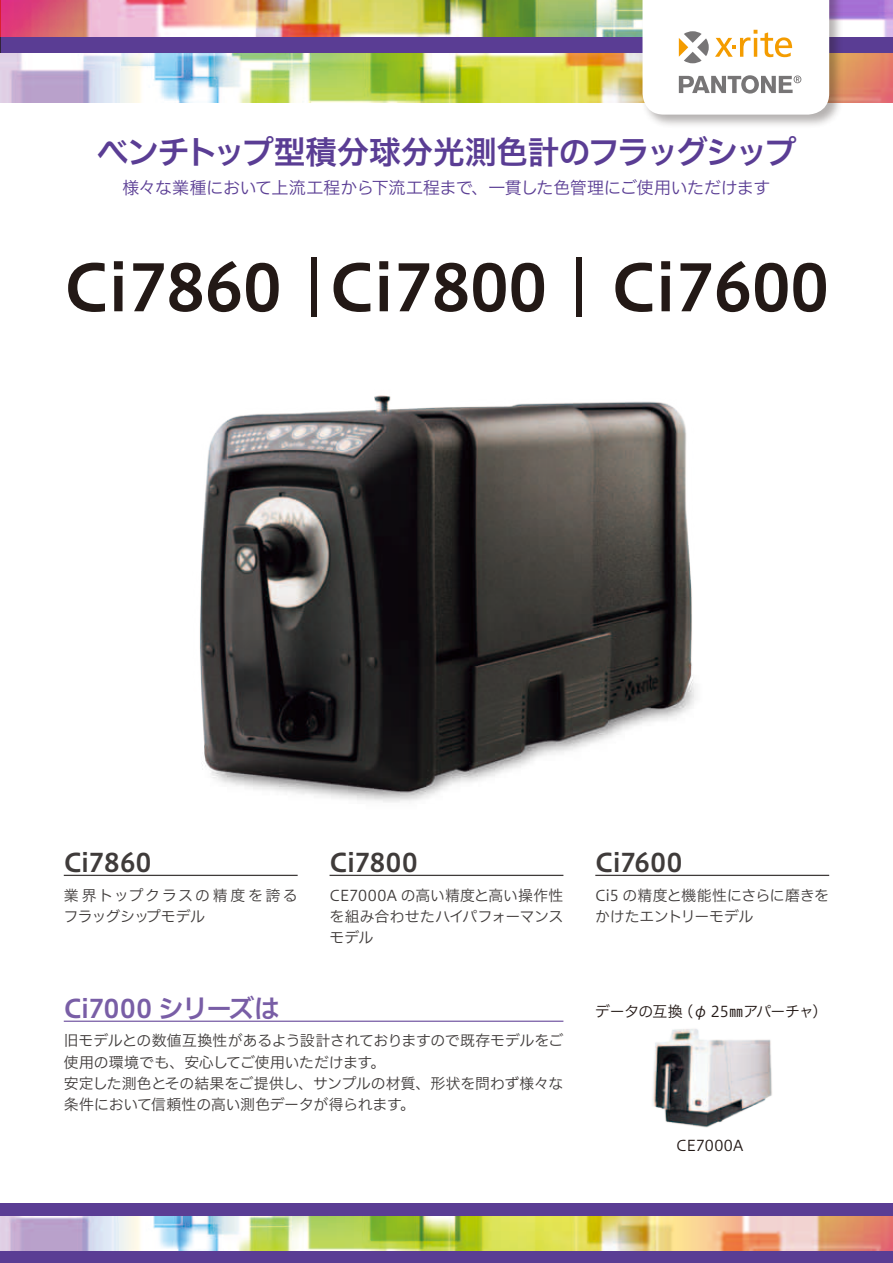
<style>
.page{position:relative;width:893px;height:1263px;background:#fff}
.page>*{position:absolute;margin:0;border:0;box-sizing:border-box;transform-origin:0 0}
.t1{font:63.75px "Hiragino UD Sans F Std W6";letter-spacing:-.005em;color:#231916}
.t2{font:31.95px "Hiragino UD Sans F Std W6";letter-spacing:-.045em;color:#5a3d94}
.t3{font:25.5px "Hiragino UD Sans F Std W6";color:#3f3b3a}
.t4{font:25.5px "Hiragino UD Sans F Std W6";letter-spacing:-.02em;color:#795ea6}
.t5{font:16.95px "Hiragino UD Sans F Std W3";letter-spacing:-.025em;color:#5a3d94}
.t6{font:14.85px/21.3px "Hiragino UD Sans F Std W3";letter-spacing:-.01em;color:#3f3b3a}
.t7{font:14.85px/21.3px "Hiragino UD Sans F Std W3";letter-spacing:.085em;color:#3f3b3a}
.t8{font:14.85px "Hiragino UD Sans F Std W3";letter-spacing:-.035em;color:#231916}
.t9{font:14.85px "Hiragino UD Sans F Std W3";letter-spacing:-.01em;color:#231916}
</style>
<div class="page">
<div style="left:0;top:1203px;width:893px;height:60px;background:#5a3d94"></div>
<img style="left:0;top:1216px;width:893px;height:34px">
<div style="left:0;top:36px;width:893px;height:17px;background:#5a3d94"></div>
<img style="left:0;top:0;width:893px;height:36px">
<img style="left:0;top:53px;width:893px;height:49px">
<img style="left:199px;top:395px;width:497px;height:407px">
<hr style="left:64px;top:1020px;width:499px;height:2px;background:#795ea6">
<img style="left:652px;top:1029px;width:120px;height:99px">
<hr style="left:330px;top:875px;width:233px;height:1px;background:#3f3b3a">
<hr style="left:595px;top:875px;width:234px;height:1px;background:#3f3b3a">
<hr style="left:64px;top:875px;width:234px;height:1px;background:#3f3b3a">
<div style="left:640px;top:0;width:203px;height:129px;background:#231916;opacity:.34"></div>
<svg style="left:642px;top:0;width:187px;height:115px"></svg>
<h2 class="t2" style="left:97px;top:128px;width:701px">ベンチトップ型積分球分光測色計のフラッグシップ</h2>
<p class="t5" style="left:123px;top:174px;width:649px">様々な業種において上流工程から下流工程まで、一貫した色管理にご使用いただけます</p>
<h1 class="t1" style="left:64px;top:238px;width:767px">Ci7860 |Ci7800 | Ci7600</h1>
<h3 class="t3" style="left:64px;top:842px;width:89px">Ci7860</h3>
<p class="t7" style="left:64px;top:883px;width:235px">業界トップクラスの精度を誇るフラッグシップモデル</p>
<h3 class="t3" style="left:330px;top:842px;width:90px">Ci7800</h3>
<p class="t6" style="left:330px;top:883px;width:235px;text-align:justify">CE7000A の高い精度と高い操作性を組み合わせたハイパフォーマンスモデル</p>
<h3 class="t4" style="left:64px;top:988px;width:218px">Ci7000 シリーズは</h3>
<p class="t6" style="left:64px;top:1029px;width:501px">旧モデルとの数値互換性があるよう設計されておりますので既存モデルをご使用の環境でも、安心してご使用いただけます。<br>安定した測色とその結果をご提供し、サンプルの材質、形状を問わず様々な条件において信頼性の高い測色データが得られます。</p>
<h3 class="t3" style="left:595px;top:842px;width:88px">Ci7600</h3>
<p class="t6" style="left:595px;top:883px;width:235px">Ci5 の精度と機能性にさらに磨きをかけたエントリーモデル</p>
<p class="t8" style="left:595px;top:1000px;width:234px">データの互換（φ 25㎜アパーチャ）</p>
<p class="t9" style="left:676px;top:1134px;width:69px">CE7000A</p>
</div>
